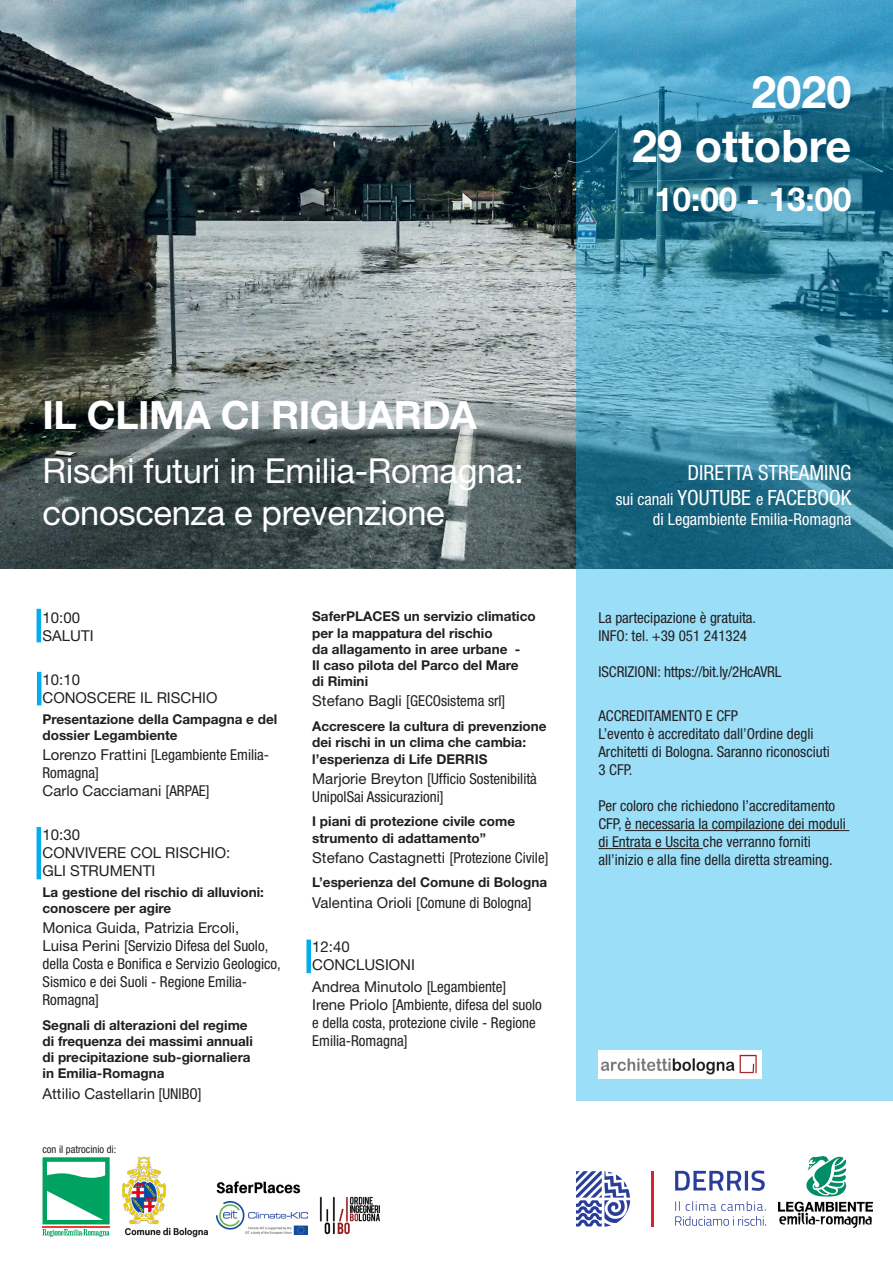
<style>
.page{position:relative;width:893px;height:1263px;background:#fff}
.page>*{position:absolute;margin:0;border:0;box-sizing:border-box;transform-origin:0 0}
.t1{font:700 45px/54px "Helvetica Neue LT Std";color:#fff;text-align:right}
.t2{font:700 39px "Helvetica Neue LT Std";letter-spacing:-.01em;color:#fff}
.t3{font:34.5px "Helvetica Neue LT Std";letter-spacing:-.01em;color:#fff}
.t4{font:700 33px "Helvetica Neue LT Std";color:#fff}
.t5{font:condensed 21px "Helvetica Neue LT Std";color:#fff}
.t6{font:condensed 16.5px "Helvetica Neue LT Std";color:#fff}
.Relatore{font:condensed 15px/18px "Helvetica Neue LT Std";color:#231f20}
.Ora{font:condensed 15px/18px "Helvetica Neue LT Std";color:#231f20}
.Ora-2{font:15px "Helvetica Neue LT Std";color:#231f20}
.Sessione{font:15px/18px "Helvetica Neue LT Std";color:#231f20}
.ora{font:condensed 15px "Helvetica Neue LT Std";color:#231f20}
.Relatore-2{font:15px "Helvetica Neue LT Std";color:#231f20}
.Intervento{font:700 13.5px/16.2px "Helvetica Neue LT Std";color:#231f20}
.Intervento-2{font:condensed 10.5px "Helvetica Neue LT Std";color:#231f20}
.s1{font-stretch:normal}
.s2{font-stretch:condensed}
.s3{font-size:16.5px}
</style>
<div class="page">
<div style="left:576px;top:569px;width:317px;height:532px;background:#9adef8"></div>
<img style="left:0;top:0;width:576px;height:569px">
<svg style="left:576px;top:0;width:317px;height:569px;background:#3a88a4"></svg>
<img style="left:778px;top:1156px;width:94px;height:72px">
<hr style="left:625px;top:830px;width:224px;height:1px;background:#231f20">
<hr style="left:598px;top:848px;width:105px;height:1px;background:#231f20">
<img style="left:122px;top:1156px;width:86px;height:82px">
<svg style="left:43px;top:1157px;width:67px;height:80px"></svg>
<svg style="left:675px;top:1170px;width:91px;height:56px"></svg>
<hr style="left:651px;top:1171px;width:3px;height:55px;background:#da2031">
<svg style="left:576px;top:1171px;width:54px;height:56px"></svg>
<hr style="left:37px;top:609px;width:4px;height:33px;background:#00aeef">
<hr style="left:37px;top:827px;width:4px;height:52px;background:#00aeef">
<div style="left:306px;top:940px;width:5px;height:33px;background:#00aeef"></div>
<hr style="left:37px;top:672px;width:4px;height:33px;background:#00aeef">
<img style="left:598px;top:1050px;width:163px;height:29px">
<img style="left:319px;top:1196px;width:61px;height:38px">
<img style="left:216px;top:1181px;width:85px;height:13px">
<img style="left:217px;top:1201px;width:90px;height:33px">
<p class="t1" style="left:632px;top:64px;width:221px">2020<br>29 ottobre</p>
<p class="t4" style="left:654px;top:178px;width:198px">10:00 - 13:00</p>
<p class="t2" style="left:43px;top:391px;width:436px">IL CLIMA CI RIGUARDA</p>
<p class="t3" style="left:43px;top:450px;width:483px">Rischi futuri in Emilia-Romagna:</p>
<p class="t3" style="left:43px;top:492px;width:404px">conoscenza e prevenzione</p>
<p class="Ora-2" style="left:43px;top:608px;width:39px">10:00</p>
<p class="Ora-2" style="left:43px;top:626px;width:53px">SALUTI</p>
<p class="Ora-2" style="left:43px;top:671px;width:39px">10:10</p>
<p class="Sessione" style="left:43px;top:688px;width:177px">CONOSCERE IL RISCHIO</p>
<p class="Intervento" style="left:43px;top:710px;width:236px">Presentazione della Campagna e del dossier Legambiente</p>
<p class="Ora" style="left:43px;top:745px;width:228px"><span class="s1">Lorenzo Frattini</span> [Legambiente Emilia-<br>Romagna]</p>
<p class="Ora-2" style="left:43px;top:781px;width:169px">Carlo Cacciamani <span class="s2">[ARPAE]</span></p>
<p class="Ora-2" style="left:43px;top:826px;width:39px">10:30</p>
<p class="Sessione" style="left:43px;top:844px;width:189px">CONVIVERE COL RISCHIO:<br>GLI STRUMENTI</p>
<p class="Intervento" style="left:43px;top:884px;width:223px">La gestione del rischio di alluvioni: conoscere per agire</p>
<p class="Relatore" style="left:43px;top:919px;width:240px"><span class="s1">Monica Guida, Patrizia Ercoli,<br>Luisa Perini</span> [Servizio Difesa del Suolo, della Costa e Bonifica e Servizio Geologico,<br>Sismico e dei Suoli - Regione Emilia-<br>Romagna]</p>
<p class="Intervento" style="left:43px;top:1017px;width:212px">Segnali di alterazioni del regime di frequenza dei massimi annuali di precipitazione sub-giornaliera in Emilia-Romagna</p>
<p class="Relatore-2" style="left:43px;top:1084px;width:161px">Attilio Castellarin <span class="s2">[UNIBO]</span></p>
<p class="Intervento-2" style="left:43px;top:1143px;width:75px">con il patrocinio di:</p>
<p class="Intervento" style="left:312px;top:608px;width:225px">SaferPLACES un servizio climatico per la mappatura del rischio<br>da allagamento in aree urbane -<br>Il caso pilota del Parco del Mare<br>di Rimini</p>
<p class="Ora" style="left:312px;top:692px;width:195px"><span class="s1">Stefano Bagli [</span>GECOsistema srl]</p>
<p class="Intervento" style="left:312px;top:718px;width:236px">Accrescere la cultura di prevenzione dei rischi in un clima che cambia: l’esperienza di Life DERRIS</p>
<p class="Ora" style="left:312px;top:769px;width:226px"><span class="s1">Marjorie Breyton</span> [Ufficio Sostenibilità<br>UnipolSai Assicurazioni]</p>
<p class="Intervento" style="left:312px;top:813px;width:204px">I piani di protezione civile come strumento di adattamento”</p>
<p class="Ora-2" style="left:312px;top:848px;width:238px">Stefano Castagnetti <span class="s2">[Protezione Civile]</span></p>
<p class="Intervento" style="left:312px;top:874px;width:236px">L’esperienza del Comune di Bologna</p>
<p class="Ora" style="left:312px;top:893px;width:221px"><span class="s1">Valentina Orioli</span> [Comune di Bologna]</p>
<p class="Ora-2" style="left:312px;top:938px;width:39px">12:40</p>
<p class="Sessione" style="left:312px;top:955px;width:104px">CONCLUSIONI</p>
<p class="Ora-2" style="left:312px;top:978px;width:196px">Andrea Minutolo <span class="s2">[Legambiente]</span></p>
<p class="Ora" style="left:312px;top:996px;width:231px"><span class="s1">Irene Priolo [</span>Ambiente, difesa del suolo e della costa, protezione civile - Regione<br>Emilia-Romagna]</p>
<p class="t5" style="left:688px;top:460px;width:165px">DIRETTA STREAMING</p>
<p class="t5" style="left:616px;top:485px;width:237px"><span class="s3">sui canali</span> YOUTUBE <span class="s3">e</span> FACEBOOK</p>
<p class="t6" style="left:653px;top:509px;width:200px">di Legambiente Emilia-Romagna</p>
<p class="Relatore" style="left:598px;top:608px;width:159px">La partecipazione è gratuita.</p>
<p class="ora" style="left:598px;top:627px;width:150px">INFO: tel. +39 051 241324</p>
<p class="ora" style="left:598px;top:663px;width:185px">ISCRIZIONI: https://bit.ly/2HcAVRL</p>
<p class="Relatore" style="left:598px;top:707px;width:233px">ACCREDITAMENTO E CFP<br>L’evento è accreditato dall’Ordine degli<br>Architetti di Bologna. Saranno riconosciuti<br>3 CFP.</p>
<p class="Relatore" style="left:598px;top:797px;width:249px">Per coloro che richiedono l’accreditamento CFP, è necessaria la compilazione dei moduli di Entrata e Uscita che verranno forniti all’inizio e alla fine della diretta streaming.</p>
</div>
